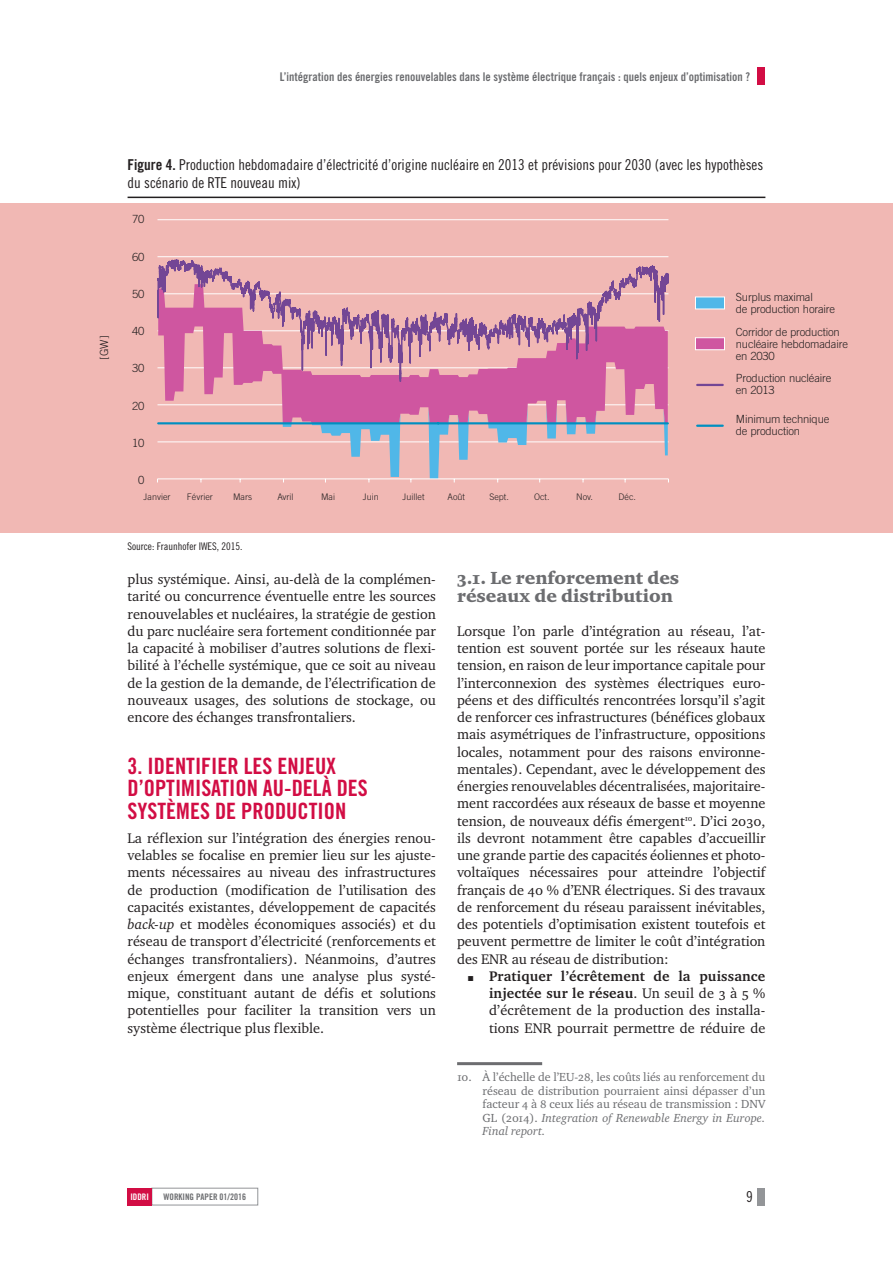
<style>
.page{position:relative;width:893px;height:1263px;background:#fff}
.page>*{position:absolute;margin:0;border:0;box-sizing:border-box;transform-origin:0 0}
.t1{font:22.5px/22.5px "Trade Gothic LT Std Bd Cn 20";color:#d20d44}
.t2{font:18px/18px "Charter ITC Black";color:#6c6d70}
.TitreTableauFilet{font:15px/18px "Trade Gothic LT Std Cn 18";color:#231f20}
.txtsansAlinéa{font:14.25px/17.2px "Charter ITC";color:#231f20;text-align:justify}
.NoteBasdePage{font:12px/13.5px "Charter ITC";color:#6c6d70;text-align:justify}
.None-2{font:12px "Trade Gothic LT Std Bd Cn 20";color:#6c6d70}
.Diagramm_Legende_hor{font:300 11.25px/12px "Trade Gothic";letter-spacing:-.015em;color:#231f20}
.Sources{font:10.5px "Trade Gothic LT Std Cn 18";color:#231f20}
.Diagramm_Legende_ver{font:300 9px "Trade Gothic";color:#231f20}
.None-3{font:9px "Trade Gothic LT Std Bd Cn 20";color:#6c6d70}
.t3{font:9px "Trade Gothic LT Std Bd Cn 20";color:#fff}
.s1{font-family:"Trade Gothic LT Std Bd Cn 20"}
.s2{font-style:italic}
.s3{font-weight:700}
</style>
<div class="page">
<div style="left:757px;top:68px;width:8px;height:17px;background:#d20d44"></div>
<div style="left:152px;top:1188px;width:106px;height:17px;border:1px solid #939598"></div>
<div style="left:128px;top:1188px;width:24px;height:17px;background:#d20d44"></div>
<div style="left:757px;top:1188px;width:8px;height:17px;background:#939598"></div>
<hr style="left:457px;top:1062px;width:85px;height:3px;background:#6c6d70">
<div style="left:0;top:203px;width:893px;height:329px;background:#f1b8b4"></div>
<hr style="left:157px;top:219px;width:511px;height:1px;background:#fff">
<hr style="left:157px;top:256px;width:511px;height:1px;background:#fff">
<hr style="left:157px;top:404px;width:511px;height:1px;background:#fff">
<hr style="left:157px;top:441px;width:511px;height:1px;background:#fff">
<svg style="left:158px;top:424px;width:510px;height:54px"></svg>
<svg style="left:158px;top:383px;width:510px;height:39px;fill:#cf56a0"></svg>
<hr style="left:157px;top:478px;width:511px;height:1px;background:#fff">
<svg style="left:157px;top:259px;width:512px;height:124px"></svg>
<hr style="left:158px;top:422px;width:280px;height:2px;background:#008fc0">
<hr style="left:438px;top:422px;width:230px;height:2px;background:#008fc0">
<hr style="left:697px;top:384px;width:26px;height:2px;background:#734695">
<hr style="left:697px;top:425px;width:26px;height:2px;background:#008fc0">
<div style="left:695px;top:337px;width:30px;height:13px;background:#cf56a0;border:1px solid #fff"></div>
<div style="left:695px;top:297px;width:30px;height:12px;background:#50b7e8;border:1px solid #fff"></div>
<hr style="left:128px;top:197px;width:637px;height:1px;background:#231f20">
<p class="None-2" style="left:280px;top:69px;width:472px">L’intégration des énergies renouvelables dans le système électrique français : quels enjeux d’optimisation ?</p>
<p class="Diagramm_Legende_hor" style="left:98px;top:359px;width:25px;rotate:-90deg">[GW]</p>
<p class="TitreTableauFilet" style="left:128px;top:156px;width:637px"><span class="s1">Figure 4.</span> Production hebdomadaire d’électricité d’origine nucléaire en 2013 et prévisions pour 2030 (avec les hypothèses du scénario de RTE nouveau mix)</p>
<p class="Diagramm_Legende_hor" style="left:132px;top:213px;width:14px">70</p>
<p class="Diagramm_Legende_hor" style="left:132px;top:251px;width:14px">60</p>
<p class="Diagramm_Legende_hor" style="left:132px;top:288px;width:14px">50</p>
<p class="Diagramm_Legende_hor" style="left:132px;top:325px;width:14px">40</p>
<p class="Diagramm_Legende_hor" style="left:132px;top:362px;width:14px">30</p>
<p class="Diagramm_Legende_hor" style="left:132px;top:399px;width:14px">20</p>
<p class="Diagramm_Legende_hor" style="left:132px;top:437px;width:14px">10</p>
<p class="Diagramm_Legende_hor" style="left:138px;top:474px;width:8px">0</p>
<p class="Diagramm_Legende_ver" style="left:144px;top:491px;width:28px">Janvier</p>
<p class="Diagramm_Legende_ver" style="left:187px;top:491px;width:27px">Février</p>
<p class="Diagramm_Legende_ver" style="left:233px;top:491px;width:20px">Mars</p>
<p class="Diagramm_Legende_ver" style="left:277px;top:491px;width:17px">Avril</p>
<p class="Diagramm_Legende_ver" style="left:321px;top:491px;width:15px">Mai</p>
<p class="Diagramm_Legende_ver" style="left:363px;top:491px;width:18px">Juin</p>
<p class="Diagramm_Legende_ver" style="left:403px;top:491px;width:23px">Juillet</p>
<p class="Diagramm_Legende_ver" style="left:448px;top:491px;width:19px">Août</p>
<p class="Diagramm_Legende_ver" style="left:489px;top:491px;width:21px">Sept.</p>
<p class="Diagramm_Legende_ver" style="left:534px;top:491px;width:17px">Oct.</p>
<p class="Diagramm_Legende_ver" style="left:576px;top:491px;width:18px">Nov.</p>
<p class="Diagramm_Legende_ver" style="left:619px;top:491px;width:19px">Déc.</p>
<p class="Sources" style="left:128px;top:540px;width:116px">Source: Fraunhofer IWES, 2015.</p>
<p class="Diagramm_Legende_hor" style="left:736px;top:291px;width:101px">Surplus maximal<br>de production horaire</p>
<p class="Diagramm_Legende_hor" style="left:736px;top:325px;width:114px">Corridor de production nucléaire hebdomadaire en 2030</p>
<p class="Diagramm_Legende_hor" style="left:736px;top:372px;width:97px">Production nucléaire en 2013</p>
<p class="Diagramm_Legende_hor" style="left:736px;top:413px;width:95px">Minimum technique de production</p>
<p class="txtsansAlinéa" style="left:128px;top:571px;width:310px">plus systémique. Ainsi, au-delà de la complémen&shy;tarité ou concurrence éventuelle entre les sources renouvelables et nucléaires, la stratégie de gestion du parc nucléaire sera fortement conditionnée par la capacité à mobiliser d’autres solutions de flexi&shy;bilité à l’échelle systémique, que ce soit au niveau de la gestion de la demande, de l’électrification de nouveaux usages, des solutions de stockage, ou encore des échanges transfrontaliers.</p>
<p class="t1" style="left:128px;top:754px;width:242px">3. IDENTIFIER LES ENJEUX<br>D’OPTIMISATION AU-DELÀ DES<br>SYSTÈMES DE PRODUCTION</p>
<p class="txtsansAlinéa" style="left:128px;top:829px;width:310px">La réflexion sur l’intégration des énergies renou&shy;velables se focalise en premier lieu sur les ajuste&shy;ments nécessaires au niveau des infrastructures de production (modification de l’utilisation des capacités existantes, développement de capacités <span class="s2">back-up</span> et modèles économiques associés) et du réseau de transport d’électricité (renforcements et échanges transfrontaliers). Néanmoins, d’autres enjeux émergent dans une analyse plus systé&shy;mique, constituant autant de défis et solutions potentielles pour faciliter la transition vers un système électrique plus flexible.</p>
<p class="t2" style="left:457px;top:569px;width:224px">3.1. Le renforcement des réseaux de distribution</p>
<p class="txtsansAlinéa" style="left:457px;top:622px;width:310px">Lorsque l’on parle d’intégration au réseau, l’at&shy;tention est souvent portée sur les réseaux haute tension, en raison de leur importance capitale pour l’interconnexion des systèmes électriques euro&shy;péens et des difficultés rencontrées lorsqu’il s’agit de renforcer ces infrastructures (bénéfices globaux mais asymétriques de l’infrastructure, oppositions locales, notamment pour des raisons environne&shy;mentales). Cependant, avec le développement des énergies renouvelables décentralisées, majoritaire&shy;ment raccordées aux réseaux de basse et moyenne tension, de nouveaux défis émergent<sup>10</sup>. D’ici 2030, ils devront notamment être capables d’accueillir une grande partie des capacités éoliennes et photo&shy;voltaïques nécessaires pour atteindre l’objectif français de 40 % d’ENR électriques. Si des travaux de renforcement du réseau paraissent inévitables, des potentiels d’optimisation existent toutefois et peuvent permettre de limiter le coût d’intégration des ENR au réseau de distribution:</p>
<p class="txtsansAlinéa" style="left:489px;top:967px;width:278px"><span class="s3">Pratiquer l’écrêtement de la puissance injectée sur le réseau</span>. Un seuil de 3 à 5 % d’écrêtement de la production des installa&shy;tions ENR pourrait permettre de réduire de</p>
<p class="NoteBasdePage" style="left:483px;top:1070px;width:284px;text-indent:-26px">10. À l’échelle de l’EU-28, les coûts liés au renforcement du réseau de distribution pourraient ainsi dépasser d’un facteur 4 à 8 ceux liés au réseau de transmission : DNV GL (2014). <span class="s2">Integration of Renewable Energy in Europe.<br>Final report.</span></p>
<p class="t3" style="left:130px;top:1191px;width:20px">IDDRI</p>
<p class="None-3" style="left:164px;top:1191px;width:84px">WORKING PAPER 01/2016</p>
<p class="TitreTableauFilet" style="left:746px;top:1188px;width:8px">9</p>
</div>
